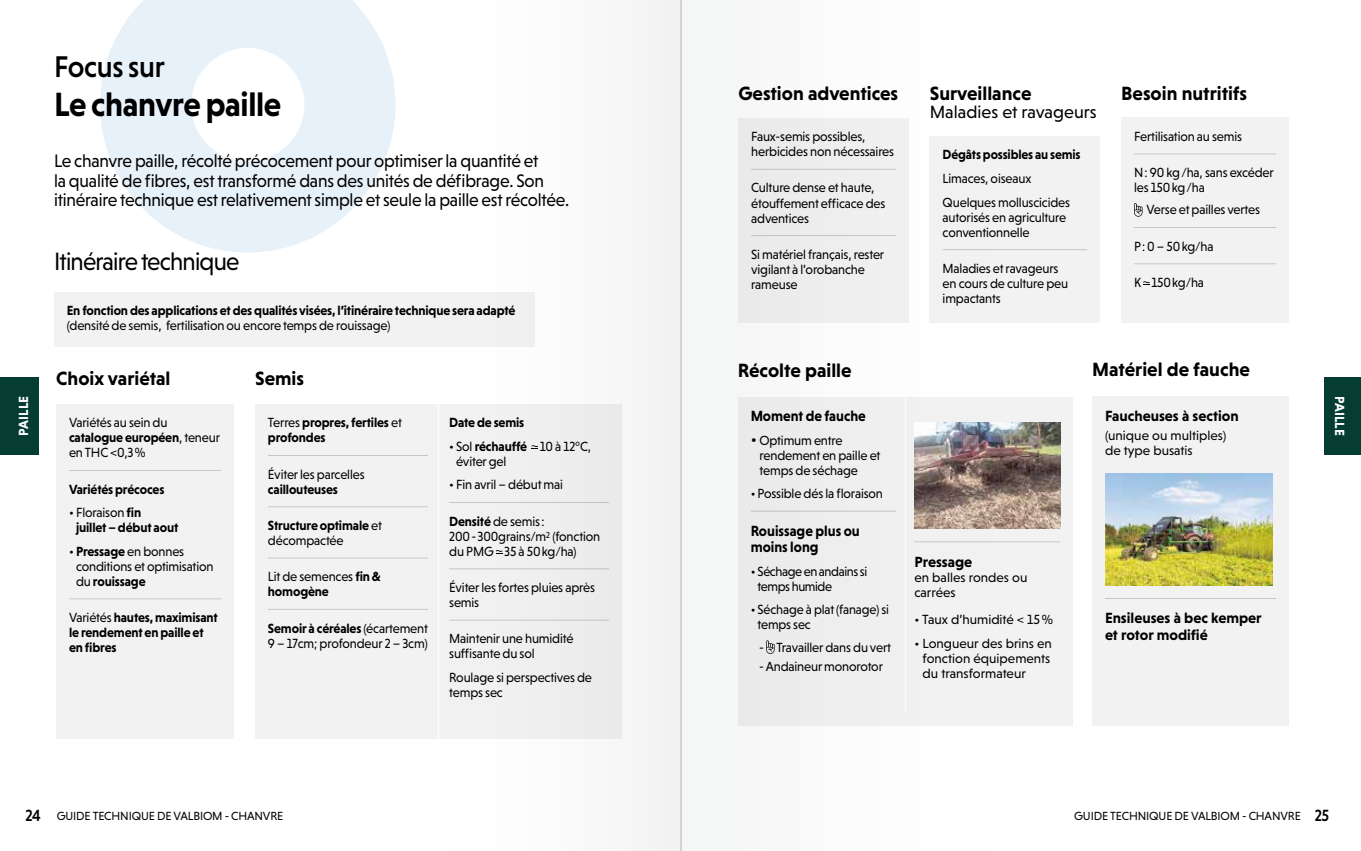
<style>
.page{position:relative;width:1361px;height:851px;background:#fff}
.page>*{position:absolute;margin:0;border:0;box-sizing:border-box;transform-origin:0 0}
.Body_courant_2{font:700 34.2px "Niveau Grotesk";letter-spacing:-.01em;color:#000;scale:.95 1}
.Body_courant_2-2{font:500 30.45px "Niveau Grotesk";letter-spacing:-.01em;color:#000;scale:.95 1}
.Body_courant_2-3{font:25.5px "Niveau Grotesk";letter-spacing:-.03em;color:#000;scale:.95 1}
.t1{font:700 19.5px "Niveau Grotesk";color:#000}
.Body_courant_2-4{font:18.45px/19.5px "Niveau Grotesk";letter-spacing:-.01em;color:#000;scale:.95 1}
.t2{font:18px "Niveau Grotesk";color:#000}
.t3{font:700 15px/16.5px "Niveau Grotesk";color:#000}
.t4{font:700 15px/16.5px "Niveau Grotesk";color:#000;scale:.95 1}
.body_itinéraire{font:13.5px/15px "Niveau Grotesk";letter-spacing:-.01em;color:#000;scale:.96 1}
.body_itinéraire-2{font:700 13.5px/15px "Niveau Grotesk";letter-spacing:-.01em;color:#000;scale:.96 1}
.body_itinéraire-3{font:13.5px/15px "Niveau Grotesk";letter-spacing:-.01em;color:#000}
.body_itinéraire-4{font:13.5px/15px "Niveau Grotesk";letter-spacing:-.03em;color:#000;scale:.96 1}
.body_itinéraire-5{font:700 13.5px "Niveau Grotesk";letter-spacing:-.01em;color:#000;scale:.95 1}
.t5{font:700 13.5px "Niveau Grotesk";letter-spacing:.01em;color:#fff}
.t6{font:12px "Niveau Grotesk";letter-spacing:-.01em;color:#000}
.s1{font-weight:400}
.s2{font-weight:700}
.s3{font-size:17.25px}
.s4{font-weight:500;font-size:16.5px}
</style>
<div class="page">
<div style="left:54px;top:292px;width:480px;height:55px;background:#f1f2f1"></div>
<div style="left:56px;top:404px;width:178px;height:334px;background:#f1f2f1"></div>
<hr style="left:69px;top:470px;width:152px;height:1px;background:#c6c7c8">
<hr style="left:69px;top:598px;width:152px;height:1px;background:#c6c7c8">
<div style="left:255px;top:404px;width:367px;height:334px;background:#f1f2f1"></div>
<hr style="left:268px;top:455px;width:160px;height:1px;background:#c6c7c8">
<hr style="left:268px;top:506px;width:160px;height:1px;background:#c6c7c8">
<hr style="left:268px;top:557px;width:160px;height:1px;background:#c6c7c8">
<hr style="left:268px;top:609px;width:160px;height:1px;background:#c6c7c8">
<svg style="left:100px;top:0;width:295px;height:252px"></svg>
<div style="left:738px;top:397px;width:335px;height:328px;background:#f1f2f1"></div>
<hr style="left:914px;top:541px;width:146px;height:1px;background:#c6c7c8">
<img style="left:1012px;top:422px;width:49px;height:106px">
<div style="left:930px;top:137px;width:170px;height:186px;background:#f1f2f1"></div>
<hr style="left:942px;top:249px;width:145px;height:1px;background:#c6c7c8">
<div style="left:1121px;top:118px;width:167px;height:205px;background:#f1f2f1"></div>
<hr style="left:1134px;top:154px;width:142px;height:1px;background:#c6c7c8">
<hr style="left:1134px;top:227px;width:142px;height:1px;background:#c6c7c8">
<hr style="left:1134px;top:263px;width:142px;height:1px;background:#c6c7c8">
<svg style="left:1134px;top:203px;width:8px;height:14px"></svg>
<svg style="left:1143px;top:281px;width:6px;height:4px"></svg>
<div style="left:1092px;top:396px;width:196px;height:329px;background:#f1f2f1"></div>
<hr style="left:1105px;top:598px;width:171px;height:1px;background:#c6c7c8">
<img style="left:1105px;top:473px;width:167px;height:112px">
<div style="left:1324px;top:377px;width:37px;height:77px;background:#053d32"></div>
<div style="left:0;top:377px;width:38px;height:77px;background:#053d32"></div>
<div style="left:432px;top:0;width:248px;height:850px;background:#f5f5f5"></div>
<svg style="left:738px;top:118px;width:274px;height:608px"></svg>
<hr style="left:680px;top:0;width:2px;height:850px;background:#a7a8aa">
<p class="t5" style="left:16px;top:436px;width:42px;rotate:-90deg">PAILLE</p>
<p class="Body_courant_2-2" style="left:54px;top:49px;width:118px">Focus sur</p>
<p class="Body_courant_2" style="left:54px;top:84px;width:241px">Le chanvre paille</p>
<p class="Body_courant_2-4" style="left:54px;top:151px;width:544px">Le chanvre paille, récolté précocement pour optimiser la quantité et<br>la qualité de fibres, est transformé dans des unités de défibrage. Son itinéraire technique est relativement simple et seule la paille est récoltée.</p>
<p class="Body_courant_2-3" style="left:54px;top:247px;width:197px">Itinéraire technique</p>
<p class="body_itinéraire-2" style="left:67px;top:302px;width:469px">En fonction des applications et des qualités visées, l’itinéraire technique sera adapté <span class="s1">(densité de semis, fertilisation ou encore temps de rouissage)</span></p>
<p class="t1" style="left:56px;top:367px;width:116px">Choix variétal</p>
<p class="body_itinéraire" style="left:69px;top:415px;width:159px">Variétés au sein du <span class="s2">catalogue européen</span>, teneur en THC &lt;0,3%</p>
<p class="body_itinéraire-2" style="left:69px;top:481px;width:101px">Variétés précoces</p>
<p class="body_itinéraire-2" style="left:76px;top:505px;width:108px;text-indent:-7px"><span class="s1">• Floraison</span> fin<br>juillet – début aout</p>
<p class="body_itinéraire" style="left:76px;top:543px;width:145px;text-indent:-7px">• <span class="s2">Pressage</span> en bonnes conditions et optimisation du <span class="s2">rouissage</span></p>
<p class="body_itinéraire-2" style="left:69px;top:609px;width:156px"><span class="s1">Variétés</span> hautes, maximisant le rendement en paille et en fibres</p>
<p class="t1" style="left:255px;top:367px;width:50px">Semis</p>
<p class="body_itinéraire-2" style="left:268px;top:415px;width:141px"><span class="s1">Terres</span> propres, fertiles <span class="s1">et </span>profondes</p>
<p class="body_itinéraire" style="left:268px;top:466px;width:102px">Éviter les parcelles <span class="s2">caillouteuses</span></p>
<p class="body_itinéraire-2" style="left:268px;top:517px;width:120px">Structure optimale <span class="s1">et décompactée</span></p>
<p class="body_itinéraire" style="left:268px;top:569px;width:119px">Lit de semences <span class="s2">fin &amp; homogène</span></p>
<p class="body_itinéraire" style="left:268px;top:620px;width:168px"><span class="s2">Semoir à céréales</span> (écartement<br>9 – 17cm; profondeur 2 – 3cm)</p>
<p class="body_itinéraire-2" style="left:449px;top:415px;width:80px">Date de semis</p>
<p class="body_itinéraire" style="left:456px;top:438px;width:142px;text-indent:-7px">• Sol <span class="s2">réchauffé</span> 10 à 12°C, éviter gel</p>
<p class="body_itinéraire" style="left:449px;top:477px;width:120px">• Fin avril – début mai</p>
<p class="body_itinéraire" style="left:449px;top:513px;width:159px"><span class="s2">Densité</span> de semis:<br>200-300grains/m<sup>2</sup> (fonction du PMG 35 à 50kg/ha)</p>
<p class="body_itinéraire" style="left:449px;top:579px;width:153px">Éviter les fortes pluies après semis</p>
<p class="body_itinéraire" style="left:449px;top:631px;width:131px">Maintenir une humidité suffisante du sol</p>
<p class="body_itinéraire" style="left:449px;top:669px;width:150px">Roulage si perspectives de temps sec</p>
<p class="t1" style="left:738px;top:82px;width:161px">Gestion adventices</p>
<p class="body_itinéraire" style="left:751px;top:129px;width:150px">Faux-semis possibles, herbicides non nécessaires</p>
<p class="body_itinéraire" style="left:751px;top:180px;width:141px">Culture dense et haute, étouffement efficace des adventices</p>
<p class="body_itinéraire" style="left:751px;top:246px;width:140px">Si matériel français, rester vigilant à l’orobanche rameuse</p>
<p class="t1" style="left:930px;top:82px;width:103px">Surveillance</p>
<p class="t2" style="left:930px;top:101px;width:168px">Maladies et ravageurs</p>
<p class="body_itinéraire-5" style="left:942px;top:147px;width:147px">Dégâts possibles au semis</p>
<p class="body_itinéraire" style="left:942px;top:171px;width:94px">Limaces, oiseaux</p>
<p class="body_itinéraire" style="left:942px;top:194px;width:134px">Quelques molluscicides autorisés en agriculture conventionnelle</p>
<p class="body_itinéraire" style="left:942px;top:260px;width:132px">Maladies et ravageurs en cours de culture peu impactants</p>
<p class="t1" style="left:1121px;top:82px;width:127px">Besoin nutritifs</p>
<p class="body_itinéraire" style="left:1134px;top:129px;width:114px">Fertilisation au semis</p>
<p class="body_itinéraire" style="left:1134px;top:165px;width:147px">N: 90 kg/ha, sans excéder les 150kg/ha</p>
<p class="body_itinéraire" style="left:1146px;top:202px;width:120px">Verse et pailles vertes</p>
<p class="body_itinéraire" style="left:1134px;top:238px;width:84px">P: 0 – 50kg/ha</p>
<p class="body_itinéraire" style="left:1134px;top:275px;width:74px">K 150kg/ha</p>
<p class="t1" style="left:738px;top:359px;width:115px">Récolte paille</p>
<p class="t4" style="left:750px;top:407px;width:123px">Moment de fauche</p>
<p class="body_itinéraire" style="left:759px;top:432px;width:127px;text-indent:-9px"><span class="s3">•</span> Optimum entre rendement en paille et temps de séchage</p>
<p class="body_itinéraire" style="left:750px;top:486px;width:139px">• Possible dés la floraison</p>
<p class="t4" style="left:750px;top:522px;width:116px">Rouissage plus ou moins long</p>
<p class="body_itinéraire-4" style="left:757px;top:563px;width:116px;text-indent:-7px">• Séchage en andains si temps humide</p>
<p class="body_itinéraire" style="left:757px;top:602px;width:138px;text-indent:-7px">• Séchage à plat (fanage) si temps sec</p>
<p class="body_itinéraire" style="left:759px;top:639px;width:139px">- Travailler dans du vert</p>
<p class="body_itinéraire" style="left:759px;top:658px;width:130px">- Andaineur monorotor</p>
<p class="t3" style="left:914px;top:553px;width:59px">Pressage</p>
<p class="body_itinéraire-3" style="left:914px;top:569px;width:115px">en balles rondes ou carrées</p>
<p class="body_itinéraire-3" style="left:914px;top:612px;width:140px">• Taux d’humidité &lt; 15%</p>
<p class="body_itinéraire-3" style="left:922px;top:635px;width:131px;text-align:justify;text-indent:-8px">• Longueur des brins en fonction équipements du transformateur</p>
<p class="t1" style="left:1092px;top:358px;width:159px">Matériel de fauche</p>
<p class="t3" style="left:1105px;top:407px;width:135px">Faucheuses à section</p>
<p class="body_itinéraire-3" style="left:1105px;top:428px;width:123px">(unique ou multiples) de type busatis</p>
<p class="t3" style="left:1105px;top:609px;width:158px">Ensileuses à bec kemper et rotor modifié</p>
<p class="t5" style="left:1347px;top:396px;width:42px;rotate:90deg">PAILLE</p>
<p class="t6" style="left:26px;top:809px;width:259px"><span class="s4">24</span> GUIDE TECHNIQUE DE VALBIOM - CHANVRE</p>
<p class="t6" style="left:1074px;top:809px;width:257px">GUIDE TECHNIQUE DE VALBIOM - CHANVRE <span class="s4">25</span></p>
</div>
